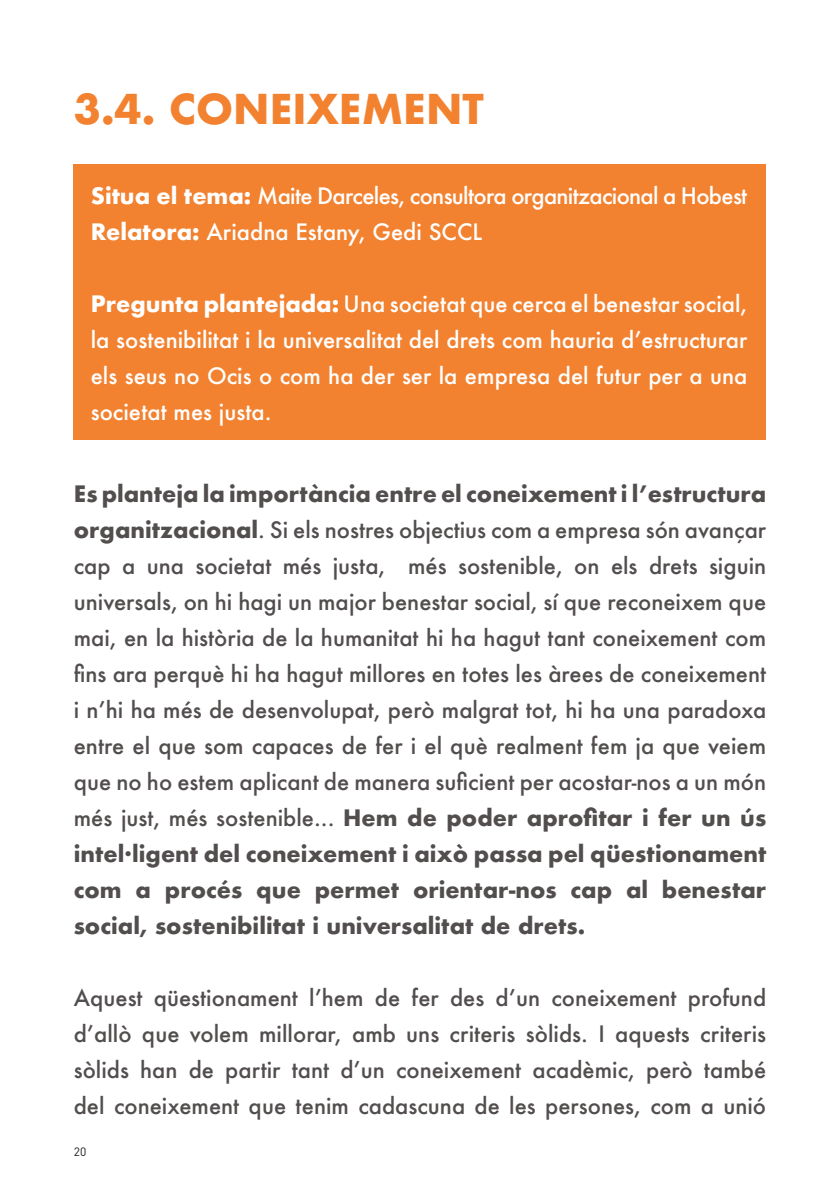
<style>
.page{position:relative;width:840px;height:1191px;background:#fff}
.page>*{position:absolute;margin:0;border:0;box-sizing:border-box;transform-origin:0 0}
.t1{font:700 40px "Futura";color:#f2822f}
.t2{font:500 22px/36px "Futura";color:#534e4e;text-align:justify}
.t3{font:500 22px/36px "Futura";color:#fff;text-align:justify}
.t4{font:500 22px "Futura";letter-spacing:-.03em;color:#fff}
.t5{font:12px "DIN Pro";color:#231f20}
.s1{font-weight:700}
</style>
<div class="page">
<div style="left:74px;top:164px;width:691px;height:275px;background:#f2822f"></div>
<p class="t1" style="left:74px;top:80px;width:411px">3.4. CONEIXEMENT</p>
<p class="t4" style="left:91px;top:180px;width:657px"><span class="s1">Situa el tema:</span> Maite Darceles, consultora organitzacional a Hobest</p>
<p class="t3" style="left:91px;top:213px;width:393px"><span class="s1">Relatora:</span> Ariadna Estany, Gedi SCCL</p>
<p class="t3" style="left:91px;top:285px;width:657px"><span class="s1">Pregunta plantejada:</span> Una societat que cerca el benestar social, la sostenibilitat i la universalitat del drets com hauria d’estructurar els seus no Ocis o com ha der ser la empresa del futur per a una societat mes justa.</p>
<p class="t2" style="left:74px;top:476px;width:693px"><span class="s1">Es planteja la importància entre el coneixement i l’estructura organitzacional</span>. Si els nostres objectius com a empresa són avançar cap a una societat més justa, més sostenible, on els drets siguin universals, on hi hagi un major benestar social, sí que reconeixem que mai, en la història de la humanitat hi ha hagut tant coneixement com fins ara perquè hi ha hagut millores en totes les àrees de coneixement i n’hi ha més de desenvolupat, però malgrat tot, hi ha una paradoxa entre el que som capaces de fer i el què realment fem ja que veiem que no ho estem aplicant de manera suficient per acostar-nos a un món més just, més sostenible... <span class="s1">Hem de poder aprofitar i fer un ús intel·ligent del coneixement i això passa pel qüestionament com a procés que permet orientar-nos cap al benestar social, sostenibilitat i universalitat de drets.</span></p>
<p class="t2" style="left:74px;top:980px;width:693px">Aquest qüestionament l’hem de fer des d’un coneixement profund d’allò que volem millorar, amb uns criteris sòlids. I aquests criteris sòlids han de partir tant d’un coneixement acadèmic, però també del coneixement que tenim cadascuna de les persones, com a unió</p>
<p class="t5" style="left:74px;top:1143px;width:14px">20</p>
</div>
